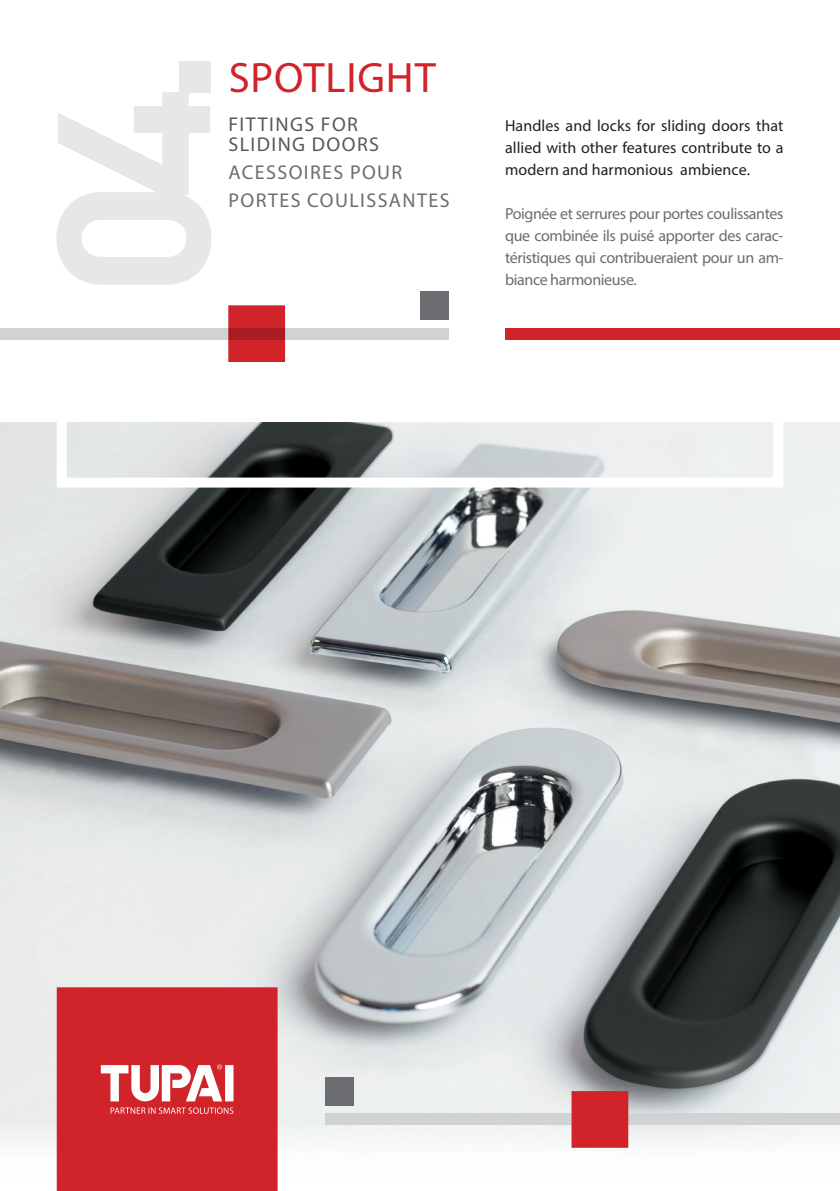
<style>
.page{position:relative;width:840px;height:1191px;background:#fff}
.page>*{position:absolute;margin:0;border:0;box-sizing:border-box;transform-origin:0 0}
.t1{font:42.6px "Myriad Pro";letter-spacing:.02em;color:#d1232a}
.t2{font:20px "Myriad Pro";letter-spacing:.07em;color:#6c6d70}
.t3{font:20px "Myriad Pro";letter-spacing:.07em;color:#57585a}
.t4{font:16px/22px "Myriad Pro";letter-spacing:-.025em;color:#6c6d70;text-align:justify}
.t5{font:16px/22px "Myriad Pro";letter-spacing:.005em;color:#231f20;text-align:justify}
</style>
<div class="page">
<img style="left:0;top:422px;width:839px;height:758px">
<div style="left:57px;top:987px;width:220px;height:204px;background:#d1232a"></div>
<svg style="left:101px;top:1064px;width:132px;height:37px"></svg>
<svg style="left:111px;top:1107px;width:122px;height:6px"></svg>
<div style="left:0;top:328px;width:448px;height:11px;background:#d1d2d4"></div>
<div style="left:505px;top:328px;width:334px;height:11px;background:#d1232a"></div>
<svg style="left:228px;top:305px;width:57px;height:57px;background:#c9232a"></svg>
<div style="left:420px;top:291px;width:28px;height:28px;background:#6c6d70"></div>
<div style="left:325px;top:1113px;width:514px;height:12px;background:#d1d2d4"></div>
<div style="left:571px;top:1091px;width:57px;height:56px;background:#d1232a"></div>
<div style="left:325px;top:1077px;width:28px;height:28px;background:#6c6d70"></div>
<div style="left:179px;top:61px;width:31px;height:32px;background:#e6e7e9"></div>
<svg style="left:56px;top:92px;width:155px;height:193px"></svg>
<p class="t1" style="left:228px;top:52px;width:208px">SPOTLIGHT</p>
<p class="t3" style="left:228px;top:112px;width:131px">FITTINGS FOR</p>
<p class="t3" style="left:228px;top:132px;width:152px">SLIDING DOORS</p>
<p class="t2" style="left:228px;top:160px;width:175px">ACESSOIRES POUR</p>
<p class="t2" style="left:228px;top:188px;width:222px">PORTES COULISSANTES</p>
<p class="t5" style="left:505px;top:114px;width:280px">Handles and locks for sliding doors that allied with other features contribute to a modern and harmonious ambience.</p>
<p class="t4" style="left:505px;top:202px;width:280px">Poignée et serrures pour portes coulissantes que combinée ils puisé apporter des carac&shy;téristiques qui contribueraient pour un am&shy;biance harmonieuse.</p>
</div>
